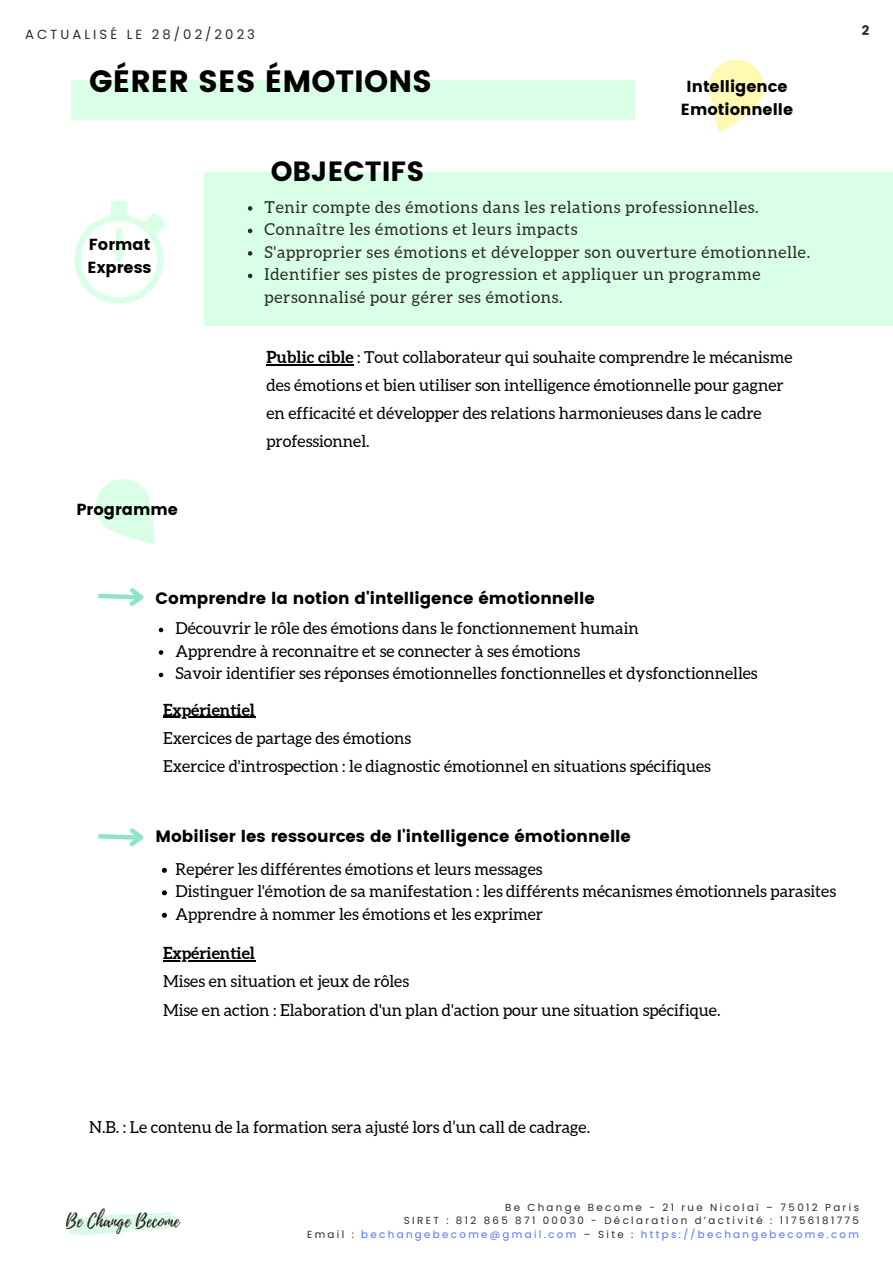
<style>
.page{position:relative;width:893px;height:1264px;background:#fff}
.page>*{position:absolute;margin:0;border:0;box-sizing:border-box;transform-origin:0 0}
.t1{font:30.75px "Poppins";color:#000}
.t2{font:27.75px "Poppins";color:#000}
.t3{font:16.5px/28px "Aleo";color:#000}
.t4{font:16.5px/22.5px "Aleo";letter-spacing:.04em;color:#2a2a2a}
.t5{font:16.5px "Poppins";color:#000}
.t6{font:700 16.5px "Aleo";color:#000}
.t7{font:16.05px/23.5px "Poppins";color:#000;text-align:center}
.t8{font:13.2px "Poppins";letter-spacing:.23em;color:#2a2a2a}
.t9{font:700 13.2px "Poppins";color:#2a2a2a}
.t10{font:10.2px/13.6px "Poppins";letter-spacing:.23em;color:#2a2a2a;text-align:right}
.s1{font-weight:700}
.s2{color:#5271ff}
</style>
<div class="page">
<img style="left:65px;top:1208px;width:116px;height:28px">
<div style="left:71px;top:80px;width:563px;height:39px;background:#daffe7"></div>
<div style="left:204px;top:172px;width:688px;height:153px;background:#daffe7"></div>
<svg style="left:96px;top:479px;width:59px;height:65px"></svg>
<hr style="left:163px;top:716px;width:92px;height:1px;background:#000">
<svg style="left:159px;top:627px;width:4px;height:5px"></svg>
<svg style="left:159px;top:650px;width:4px;height:4px"></svg>
<svg style="left:159px;top:672px;width:4px;height:5px"></svg>
<svg style="left:98px;top:588px;width:46px;height:18px"></svg>
<svg style="left:162px;top:867px;width:5px;height:5px"></svg>
<svg style="left:162px;top:890px;width:5px;height:5px"></svg>
<svg style="left:162px;top:912px;width:5px;height:5px"></svg>
<hr style="left:163px;top:960px;width:92px;height:1px;background:#000">
<svg style="left:98px;top:828px;width:46px;height:19px"></svg>
<hr style="left:266px;top:364px;width:88px;height:1px;background:#000">
<svg style="left:248px;top:206px;width:4px;height:5px"></svg>
<svg style="left:248px;top:229px;width:4px;height:4px"></svg>
<svg style="left:248px;top:251px;width:4px;height:5px"></svg>
<svg style="left:248px;top:274px;width:4px;height:4px"></svg>
<svg style="left:709px;top:59px;width:55px;height:74px"></svg>
<svg style="left:74px;top:200px;width:91px;height:104px"></svg>
<p class="t8" style="left:25px;top:25px;width:231px">ACTUALISÉ LE 28/02/2023</p>
<h1 class="t1" style="left:89px;top:63px;width:344px">GÉRER SES ÉMOTIONS</h1>
<h2 class="t2" style="left:271px;top:155px;width:155px">OBJECTIFS</h2>
<p class="t7" style="left:681px;top:74px;width:114px">Intelligence<br>Emotionnelle</p>
<p class="t7" style="left:88px;top:232px;width:65px;text-align:left">Format<br>Express</p>
<p class="t7" style="left:76px;top:497px;width:103px">Programme</p>
<p class="t4" style="left:264px;top:196px;width:547px">Tenir compte des émotions dans les relations professionnelles.<br>Connaître les émotions et leurs impacts<br>S'approprier ses émotions et développer son ouverture émotionnelle.<br>Identifier ses pistes de progression et appliquer un programme personnalisé pour gérer ses émotions.</p>
<p class="t3" style="left:266px;top:343px;width:527px"><span class="s1">Public cible</span> : Tout collaborateur qui souhaite comprendre le mécanisme des émotions et bien utiliser son intelligence émotionnelle pour gagner en efficacité et développer des relations harmonieuses dans le cadre professionnel.</p>
<p class="t9" style="left:861px;top:22px;width:9px">2</p>
<p class="t5" style="left:156px;top:589px;width:440px">Comprendre la notion d'intelligence émotionnelle</p>
<p class="t3" style="left:175px;top:617px;width:583px;line-height:22.5px">Découvrir le rôle des émotions dans le fonctionnement humain<br>Apprendre à reconnaitre et se connecter à ses émotions<br>Savoir identifier ses réponses émotionnelles fonctionnelles et dysfonctionnelles</p>
<p class="t6" style="left:163px;top:700px;width:93px">Expérientiel</p>
<p class="t3" style="left:163px;top:723px;width:549px">Exercices de partage des émotions<br>Exercice d'introspection : le diagnostic émotionnel en situations spécifiques</p>
<p class="t5" style="left:156px;top:826px;width:477px">Mobiliser les ressources de l'intelligence émotionnelle</p>
<p class="t3" style="left:175px;top:857px;width:662px;line-height:22.5px">Repérer les différentes émotions et leurs messages<br>Distinguer l'émotion de sa manifestation : les différents mécanismes émotionnels parasites<br>Apprendre à nommer les émotions et les exprimer</p>
<p class="t6" style="left:163px;top:943px;width:93px">Expérientiel</p>
<p class="t3" style="left:163px;top:967px;width:559px">Mises en situation et jeux de rôles<br>Mise en action : Elaboration d'un plan d'action pour une situation spécifique.</p>
<p class="t3" style="left:89px;top:1113px;width:502px">N.B. : Le contenu de la formation sera ajusté lors d’un call de cadrage.</p>
<p class="t10" style="left:307px;top:1200px;width:553px">Be Change Become - 21 rue Nicolaï – 75012 Paris<br>SIRET : 812 865 871 00030 - Déclaration d’activité : 11756181775<br>Email : <span class="s2">bechangebecome@gmail.com</span> – Site : <span class="s2">https://bechangebecome.com</span></p>
</div>
